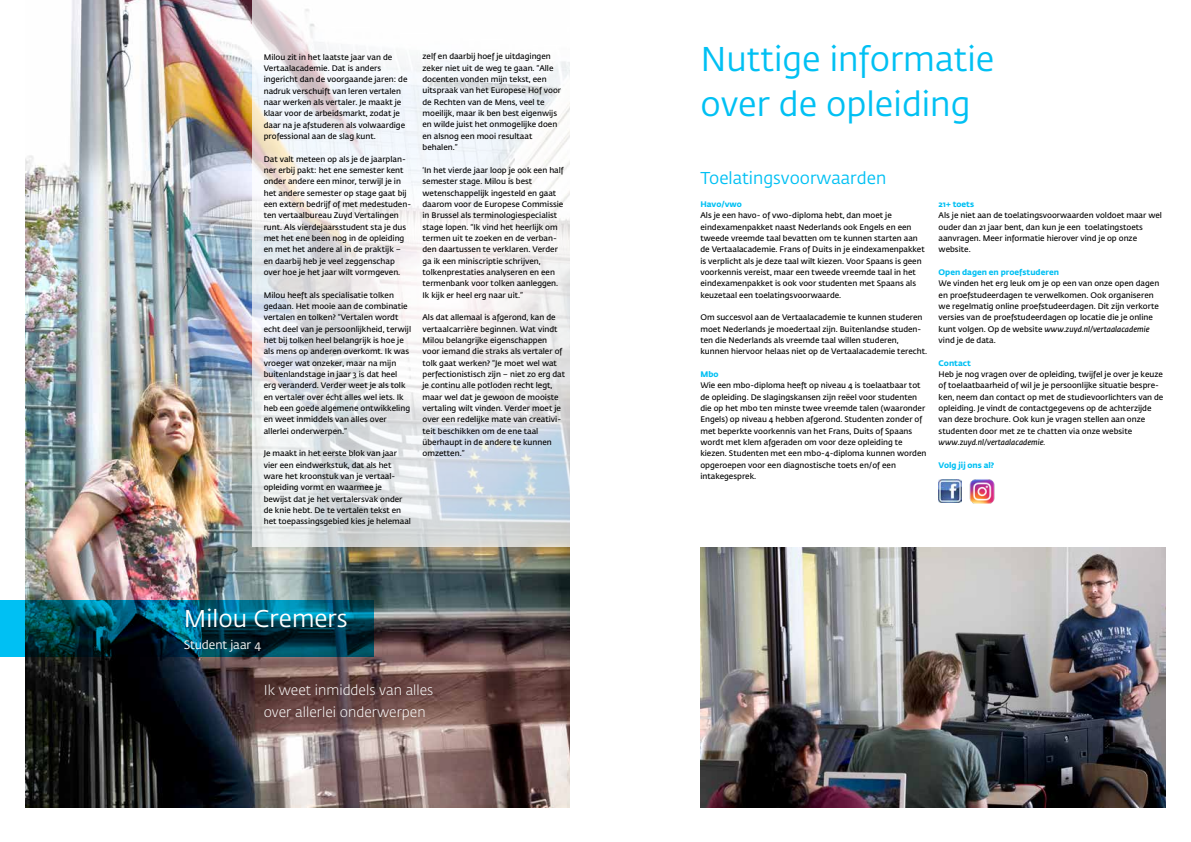
<style>
.page{position:relative;width:1191px;height:842px;background:#fff}
.page>*{position:absolute;margin:0;border:0;box-sizing:border-box;transform-origin:0 0}
.t1{font:34px/45.4px "Fedra Sans Std";color:#00c0f3}
.t2{font:24px "Fedra Sans Std";color:#fff}
.t3{font:17px "Fedra Sans Std";color:#00c0f3}
.t4{font:300 14px/22.7px "Fedra Sans Std";color:#fff}
.t5{font:12px "Fedra Sans Std";letter-spacing:-.005em;color:#fff}
.t6{font:600 8px/11.3px "Fedra Sans Std";color:#000}
.t7{font:700 8px "Fedra Sans Std";color:#00c0f3}
.t8{font:italic 600 8px "Fedra Sans Std";color:#000}
.s1{font-style:italic}
</style>
<div class="page">
<img style="left:26px;top:0;width:544px;height:808px">
<svg style="left:0;top:600px;width:374px;height:57px"></svg>
<img style="left:700px;top:547px;width:465px;height:261px">
<svg style="left:252px;top:0;width:318px;height:547px"></svg>
<img style="left:938px;top:479px;width:23px;height:24px">
<img style="left:970px;top:479px;width:25px;height:25px">
<p class="t6" style="left:264px;top:51px;width:145px">Milou zit in het laatste jaar van de Vertaalacademie. Dat is anders ingericht dan de voorgaande jaren: de nadruk verschuift van leren vertalen naar werken als vertaler. Je maakt je klaar voor de arbeidsmarkt, zodat je daar na je afstuderen als volwaardige professional aan de slag kunt.</p>
<p class="t6" style="left:264px;top:153px;width:149px">Dat valt meteen op als je de jaarplan&shy;ner erbij pakt: het ene semester kent onder andere een minor, terwijl je in het andere semester op stage gaat bij een extern bedrijf of met medestuden&shy;ten vertaalbureau Zuyd Vertalingen runt. Als vierdejaarsstudent sta je dus met het ene been nog in de opleiding en met het andere al in de praktijk – en daarbij heb je veel zeggenschap over hoe je het jaar wilt vormgeven.</p>
<p class="t6" style="left:264px;top:289px;width:149px">Milou heeft als specialisatie tolken gedaan. Het mooie aan de combinatie vertalen en tolken? “Vertalen wordt echt deel van je persoonlijkheid, terwijl het bij tolken heel belangrijk is hoe je als mens op anderen overkomt. Ik was vroeger wat onzeker, maar na mijn buitenlandstage in jaar 3 is dat heel erg veranderd. Verder weet je als tolk en vertaler over écht alles wel iets. Ik heb een goede algemene ontwikkeling en weet inmiddels van alles over allerlei onderwerpen.”</p>
<p class="t6" style="left:264px;top:448px;width:149px">Je maakt in het eerste blok van jaar vier een eindwerkstuk, dat als het ware het kroonstuk van je vertaal&shy;opleiding vormt en waarmee je bewijst dat je het vertalersvak onder de knie hebt. De te vertalen tekst en het toepassingsgebied kies je helemaal</p>
<p class="t6" style="left:422px;top:51px;width:140px">zelf en daarbij hoef je uitdagingen zeker niet uit de weg te gaan. “Alle docenten vonden mijn tekst, een uitspraak van het Europese Hof voor de Rechten van de Mens, veel te moeilijk, maar ik ben best eigenwijs en wilde juist het onmogelijke doen en alsnog een mooi resultaat behalen.”</p>
<p class="t6" style="left:422px;top:164px;width:143px">‘In het vierde jaar loop je ook een half semester stage. Milou is best wetenschappelijk ingesteld en gaat daarom voor de Europese Commissie in Brussel als terminologiespecialist stage lopen. “Ik vind het heerlijk om termen uit te zoeken en de verban&shy;den daartussen te verklaren. Verder ga ik een miniscriptie schrijven, tolkenprestaties analyseren en een termenbank voor tolken aanleggen.<br>Ik kijk er heel erg naar uit.”</p>
<p class="t6" style="left:422px;top:312px;width:144px">Als dat allemaal is afgerond, kan de vertaalcarrière beginnen. Wat vindt Milou belangrijke eigenschappen voor iemand die straks als vertaler of tolk gaat werken? “Je moet wel wat perfectionistisch zijn – niet zo erg dat je continu alle potloden recht legt, maar wel dat je gewoon de mooiste vertaling wilt vinden. Verder moet je over een redelijke mate van creativi&shy;teit beschikken om de ene taal überhaupt in de andere te kunnen omzetten.”</p>
<h2 class="t2" style="left:184px;top:604px;width:165px">Milou Cremers</h2>
<h3 class="t5" style="left:184px;top:638px;width:79px">Student jaar 4</h3>
<h3 class="t4" style="left:264px;top:678px;width:171px">Ik weet inmiddels van alles over allerlei onderwerpen</h3>
<h1 class="t1" style="left:700px;top:37px;width:295px">Nuttige informatie over de opleiding</h1>
<h3 class="t3" style="left:700px;top:168px;width:187px">Toelatingsvoorwaarden</h3>
<p class="t7" style="left:700px;top:199px;width:43px">Havo/vwo</p>
<p class="t6" style="left:700px;top:210px;width:226px">Als je een havo- of vwo-diploma hebt, dan moet je eindexamenpakket naast Nederlands ook Engels en een tweede vreemde taal bevatten om te kunnen starten aan de Vertaalacademie. Frans of Duits in je eindexamenpakket is verplicht als je deze taal wilt kiezen. Voor Spaans is geen voorkennis vereist, maar een tweede vreemde taal in het eindexamenpakket is ook voor studenten met Spaans als keuzetaal een toelatingsvoorwaarde.</p>
<p class="t6" style="left:700px;top:312px;width:228px">Om succesvol aan de Vertaalacademie te kunnen studeren moet Nederlands je moedertaal zijn. Buitenlandse studen&shy;ten die Nederlands als vreemde taal willen studeren, kunnen hiervoor helaas niet op de Vertaalacademie terecht.</p>
<p class="t7" style="left:700px;top:369px;width:20px">Mbo</p>
<p class="t6" style="left:700px;top:380px;width:227px">Wie een mbo- diploma heeft op niveau 4 is toelaatbaar tot de opleiding. De slagingskansen zijn reëel voor studenten die op het mbo ten minste twee vreemde talen (waaronder Engels) op niveau 4 hebben afgerond. Studenten zonder of met beperkte voorkennis van het Frans, Duits of Spaans wordt met klem afgeraden om voor deze opleiding te kiezen. Studenten met een mbo-4-diploma kunnen worden opgeroepen voor een diagnostische toets en/of een intakegesprek.</p>
<p class="t7" style="left:938px;top:199px;width:37px">21+ toets</p>
<p class="t6" style="left:938px;top:210px;width:225px">Als je niet aan de toelatingsvoorwaarden voldoet maar wel ouder dan 21 jaar bent, dan kun je een toelatingstoets aanvragen. Meer informatie hierover vind je op onze website.</p>
<p class="t7" style="left:938px;top:267px;width:122px">Open dagen en proefstuderen</p>
<p class="t6" style="left:938px;top:278px;width:222px">We vinden het erg leuk om je op een van onze open dagen en proefstudeerdagen te verwelkomen. Ook organiseren we regelmatig online proefstudeerdagen. Dit zijn verkorte versies van de proefstudeerdagen op locatie die je online kunt volgen. Op de website <span class="s1">www.zuyd.nl/vertaalacademie </span>vind je de data.</p>
<p class="t7" style="left:938px;top:358px;width:34px">Contact</p>
<p class="t6" style="left:938px;top:369px;width:226px">Heb je nog vragen over de opleiding, twijfel je over je keuze of toelaatbaarheid of wil je je persoonlijke situatie bespre&shy;ken, neem dan contact op met de studievoorlichters van de opleiding. Je vindt de contactgegevens op de achterzijde van deze brochure. Ook kun je vragen stellen aan onze studenten door met ze te chatten via onze website</p>
<p class="t8" style="left:938px;top:437px;width:108px">www.zuyd.nl/vertaalacademie.</p>
<p class="t7" style="left:938px;top:460px;width:57px">Volg jij ons al?</p>
</div>
